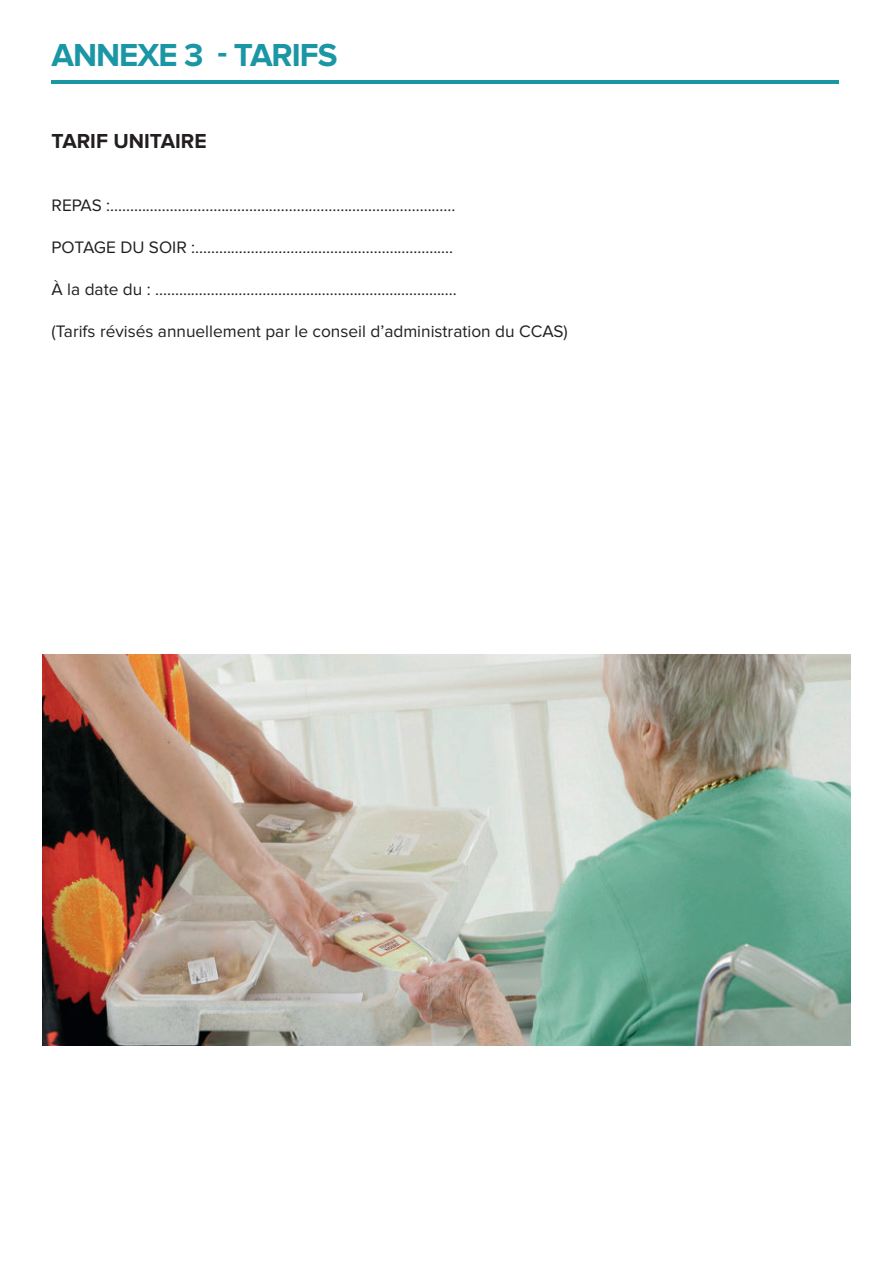
<style>
.page{position:relative;width:893px;height:1263px;background:#fff}
.page>*{position:absolute;margin:0;border:0;box-sizing:border-box;transform-origin:0 0}
.t1{font:700 33px "Proxima Nova";letter-spacing:-.03em;color:#1b96a5}
.t2{font:700 21px "Proxima Nova";color:#231f20}
.t3{font:17.25px "Proxima Nova";color:#231f20}
</style>
<div class="page">
<img style="left:43px;top:655px;width:807px;height:390px">
<hr style="left:52px;top:80px;width:787px;height:3px;background:#1b96a5">
<h1 class="t1" style="left:52px;top:40px;width:288px">ANNEXE 3 - TARIFS</h1>
<p class="t2" style="left:52px;top:131px;width:157px">TARIF UNITAIRE</p>
<p class="t3" style="left:52px;top:195px;width:405px">REPAS :.......................................................................................</p>
<p class="t3" style="left:52px;top:237px;width:403px">POTAGE DU SOIR :.................................................................</p>
<p class="t3" style="left:52px;top:279px;width:407px">À la date du : ............................................................................</p>
<p class="t3" style="left:52px;top:321px;width:518px">(Tarifs révisés annuellement par le conseil d’administration du CCAS)</p>
</div>
